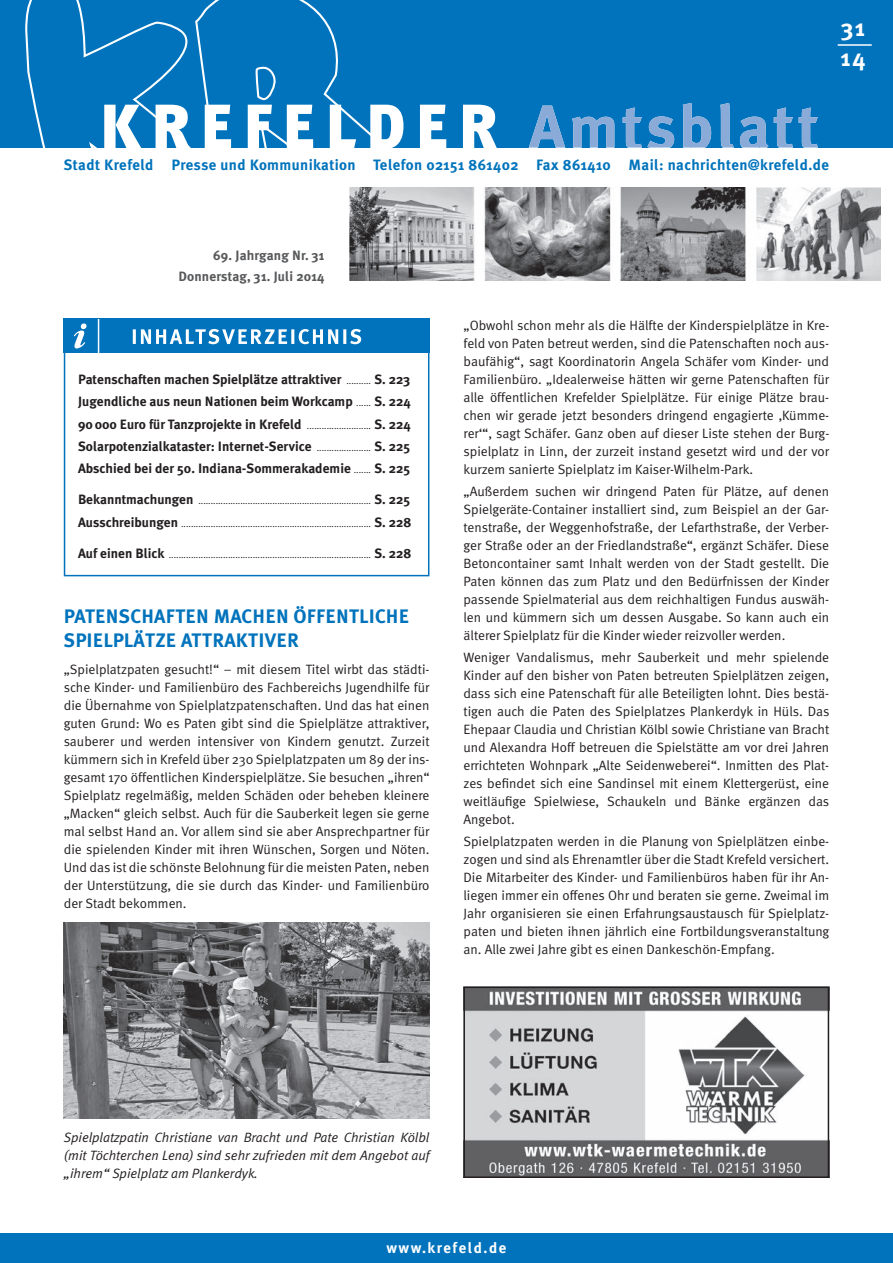
<style>
.page{position:relative;width:893px;height:1263px;background:#fff}
.page>*{position:absolute;margin:0;border:0;box-sizing:border-box;transform-origin:0 0}
.t1{font:700 24px/30px "Meta Plus";color:#fff}
.t2{font:700 19.5px/24px "Meta Plus";letter-spacing:.01em;color:#0073bc}
.t3{font:700 15px "Meta Plus";letter-spacing:.025em;color:#0073bc}
.t4{font:700 15px "Meta Plus";letter-spacing:.1em;color:#fff}
.t5{font:13.5px/18px "Meta Normal";color:#231f20;text-align:justify}
.t6{font:700 13.5px/22.2px "Meta Plus";color:#231f20;text-align:justify}
.t7{font:italic 13.5px/18px "Meta Normal";color:#231f20;text-align:justify}
.t8{font:700 13.5px/21px "Meta Plus";letter-spacing:.01em;color:#57585a;text-align:right}
.t9{font:9px "Meta Normal";color:#231f20}
.s1{font-family:"Meta Normal";font-weight:400;font-size:9px}
.s2{font-family:"Meta Plus";font-weight:700;font-size:13.5px}
</style>
<div class="page">
<div style="left:0;top:0;width:893px;height:147px;background:#0073bc"></div>
<svg style="left:24px;top:0;width:366px;height:148px"></svg>
<img style="left:349px;top:187px;width:531px;height:94px">
<svg style="left:104px;top:105px;width:393px;height:43px"></svg>
<svg style="left:528px;top:103px;width:290px;height:45px"></svg>
<div style="left:0;top:1233px;width:893px;height:30px;background:#0073bc"></div>
<hr style="left:838px;top:44px;width:34px;height:2px;background:#fff">
<img style="left:466px;top:989px;width:360px;height:186px">
<div style="left:463px;top:986px;width:366px;height:192px;border:2px solid #231f20"></div>
<div style="left:64px;top:319px;width:365px;height:257px;border:2px solid #0073bc"></div>
<div style="left:95px;top:319px;width:334px;height:34px;background:#0073bc"></div>
<div style="left:64px;top:319px;width:34px;height:34px;background:#0073bc"></div>
<svg style="left:74px;top:323px;width:13px;height:25px"></svg>
<svg style="left:133px;top:329px;width:228px;height:15px"></svg>
<hr style="left:98px;top:319px;width:1px;height:34px;background:#fff">
<img style="left:64px;top:923px;width:365px;height:195px">
<h1 class="t1" style="left:841px;top:14px;width:26px">31<br>14</h1>
<p class="t3" style="left:64px;top:159px;width:767px">Stadt Krefeld Presse und Kommunikation Telefon 02151 861402 Fax 861410 Mail: nachrichten@krefeld.de</p>
<p class="t8" style="left:178px;top:245px;width:148px">69. Jahrgang Nr. 31<br>Donnerstag, 31. Juli 2014</p>
<p class="t6" style="left:78px;top:369px;width:334px">Patenschaften machen Spielplätze attraktiver <span class="s1">..........</span> S. 223<br>Jugendliche aus neun Nationen beim Workcamp <span class="s1">......</span> S. 224<br>90 000 Euro für Tanzprojekte in Krefeld <span class="s1">..........................</span> S. 224<br>Solarpotenzialkataster: Internet-Service <span class="s1">......................</span> S. 225<br>Abschied bei der 50. Indiana- Sommerakademie <span class="s1">.......</span> S. 225</p>
<p class="t9" style="left:78px;top:496px;width:334px"><span class="s2">Bekanntmachungen</span> ...................................................................... <span class="s2">S. 225</span></p>
<p class="t9" style="left:78px;top:518px;width:335px"><span class="s2">Ausschreibungen</span> ............................................................................. <span class="s2">S. 228</span></p>
<p class="t9" style="left:78px;top:549px;width:335px"><span class="s2">Auf einen Blick</span> .................................................................................. <span class="s2">S. 228</span></p>
<h2 class="t2" style="left:64px;top:606px;width:347px">PATENSCHAFTEN MACHEN ÖFFENTLICHE<br>SPIELPLÄTZE ATTRAKTIVER</h2>
<p class="t5" style="left:64px;top:660px;width:367px">„Spielplatzpaten gesucht!“ – mit diesem Titel wirbt das städti&shy;sche Kinder- und Familienbüro des Fachbereichs Jugendhilfe für die Übernahme von Spielplatzpatenschaften. Und das hat einen guten Grund: Wo es Paten gibt sind die Spielplätze attraktiver, sauberer und werden intensiver von Kindern genutzt. Zurzeit kümmern sich in Krefeld über 230 Spielplatzpaten um 89 der ins&shy;gesamt 170 öffentlichen Kinderspielplätze. Sie besuchen „ihren“ Spielplatz regelmäßig, melden Schäden oder beheben kleinere „Macken“ gleich selbst. Auch für die Sauberkeit legen sie gerne mal selbst Hand an. Vor allem sind sie aber Ansprechpartner für die spielenden Kinder mit ihren Wünschen, Sorgen und Nöten.<br>Und das ist die schönste Belohnung für die meisten Paten, neben der Unterstützung, die sie durch das Kinder- und Familienbüro der Stadt bekommen.</p>
<p class="t5" style="left:463px;top:316px;width:367px">„Obwohl schon mehr als die Hälfte der Kinderspielplätze in Kre&shy;feld von Paten betreut werden, sind die Patenschaften noch aus&shy;baufähig“, sagt Koordinatorin Angela Schäfer vom Kinder- und Familienbüro. „Idealerweise hätten wir gerne Patenschaften für alle öffentlichen Krefelder Spielplätze. Für einige Plätze brau&shy;chen wir gerade jetzt besonders dringend engagierte ‚Kümme&shy;rer‘“, sagt Schäfer. Ganz oben auf dieser Liste stehen der Burg&shy;spielplatz in Linn, der zurzeit instand gesetzt wird und der vor kurzem sanierte Spielplatz im Kaiser-Wilhelm-Park.</p>
<p class="t5" style="left:463px;top:482px;width:367px">„Außerdem suchen wir dringend Paten für Plätze, auf denen Spielgeräte-Container installiert sind, zum Beispiel an der Gar&shy;tenstraße, der Weggenhofstraße, der Lefarthstraße, der Verber&shy;ger Straße oder an der Friedlandstraße“, ergänzt Schäfer. Diese Betoncontainer samt Inhalt werden von der Stadt gestellt. Die Paten können das zum Platz und den Bedürfnissen der Kinder passende Spielmaterial aus dem reichhaltigen Fundus auswäh&shy;len und kümmern sich um dessen Ausgabe. So kann auch ein älterer Spielplatz für die Kinder wieder reizvoller werden.</p>
<p class="t5" style="left:463px;top:648px;width:367px">Weniger Vandalismus, mehr Sauberkeit und mehr spielende Kinder auf den bisher von Paten betreuten Spielplätzen zeigen, dass sich eine Patenschaft für alle Beteiligten lohnt. Dies bestä&shy;tigen auch die Paten des Spielplatzes Plankerdyk in Hüls. Das Ehepaar Claudia und Christian Kölbl sowie Christiane van Bracht und Alexandra Hoff betreuen die Spielstätte am vor drei Jahren errichteten Wohnpark „Alte Seidenweberei“. Inmitten des Plat&shy;zes befindet sich eine Sandinsel mit einem Klettergerüst, eine weitläufige Spielwiese, Schaukeln und Bänke ergänzen das Angebot.</p>
<p class="t5" style="left:463px;top:832px;width:367px">Spielplatzpaten werden in die Planung von Spielplätzen einbe&shy;zogen und sind als Ehrenamtler über die Stadt Krefeld versichert.<br>Die Mitarbeiter des Kinder- und Familienbüros haben für ihr An&shy;liegen immer ein offenes Ohr und beraten sie gerne. Zweimal im Jahr organisieren sie einen Erfahrungsaustausch für Spielplatz&shy;paten und bieten ihnen jährlich eine Fortbildungsveranstaltung an. Alle zwei Jahre gibt es einen Dankeschön-Empfang.</p>
<p class="t7" style="left:64px;top:1128px;width:367px">Spielplatzpatin Christiane van Bracht und Pate Christian Kölbl (mit Töchterchen Lena) sind sehr zufrieden mit dem Angebot auf „ihrem“ Spielplatz am Plankerdyk.</p>
<p class="t4" style="left:386px;top:1242px;width:122px">www.krefeld.de</p>
</div>
